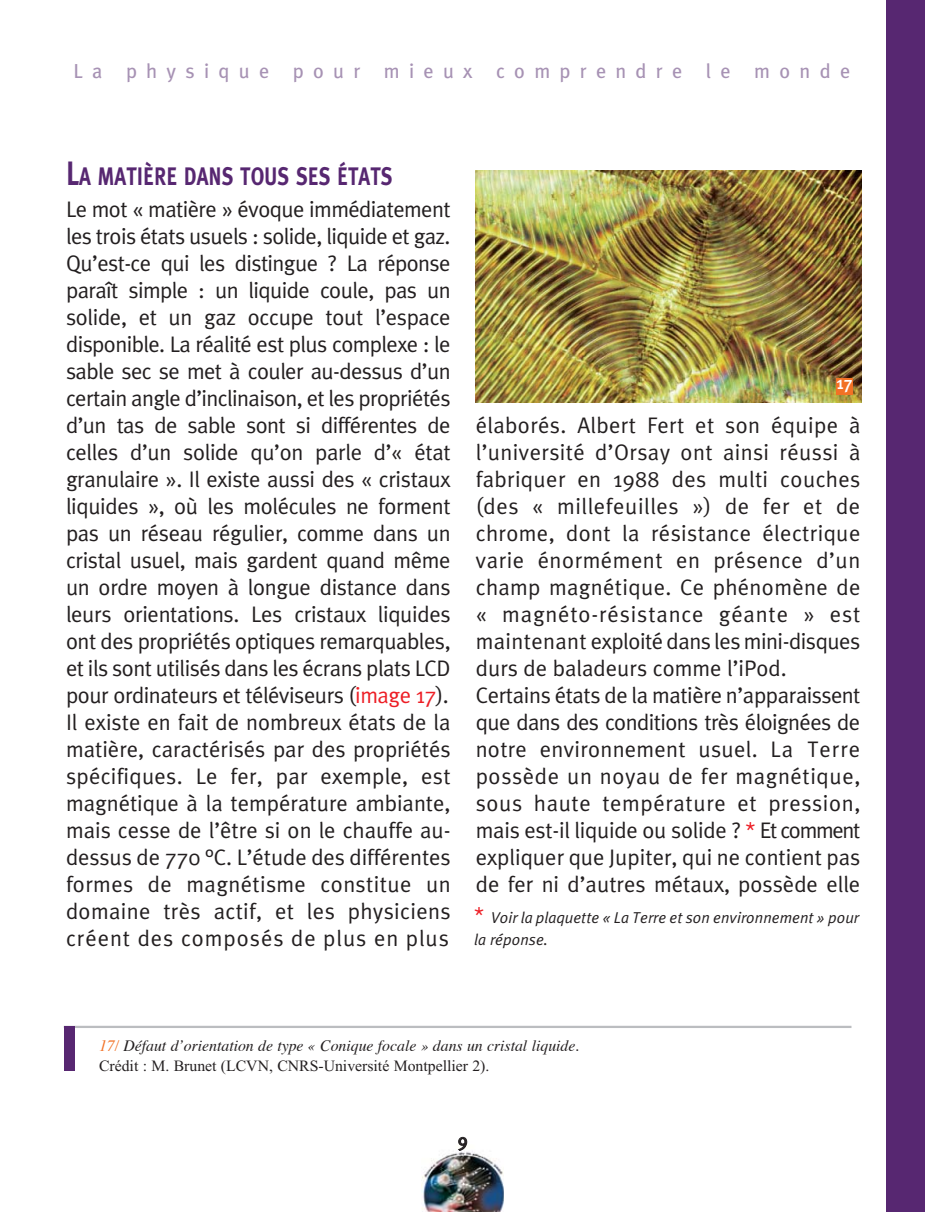
<style>
.page{position:relative;width:925px;height:1212px;background:#fff}
.page>*{position:absolute;margin:0;border:0;box-sizing:border-box;transform-origin:0 0}
.t1{font:700 25.2px "Meta Plus";color:#572771;scale:.8 1}
.t2{font:22.5px/27px "Meta Plus Normal";letter-spacing:.015em;color:#231f20;text-align:justify}
.t3{font:20.25px "Meta Plus";letter-spacing:.455em;color:#a792b4}
.t4{font:18px "Meta Plus";color:#231f20}
.t5{font:500 17.78px "Meta Plus";color:#fff}
.t6{font:italic 15.75px "Times";color:#231f20}
.t7{font:italic 15.75px/21.6px "Meta Plus Normal";color:#231f20}
.t8{font:15.75px "Times New Roman";color:#231f20}
.s1{font-size:33.75px}
.s2{color:#ed1e25}
.s3{font-style:normal;font-size:22.5px;color:#ed1e25}
.s4{color:#f27125}
</style>
<div class="page">
<img style="left:422px;top:1151px;width:82px;height:61px">
<div style="left:887px;top:1px;width:38px;height:1211px;background:#572771"></div>
<hr style="left:64px;top:1026px;width:787px;height:2px;background:#bbbdc0">
<div style="left:64px;top:1026px;width:10px;height:44px;background:#572771"></div>
<img style="left:476px;top:171px;width:385px;height:231px">
<div style="left:836px;top:378px;width:16px;height:17px;background:#f27125"></div>
<p class="t3" style="left:74px;top:63px;width:778px">La physique pour mieux comprendre le monde</p>
<p class="t1" style="left:66px;top:166px;width:410px"><span class="s1">L</span>A MATIÈRE DANS TOUS SES ÉTATS</p>
<p class="t2" style="left:66px;top:197px;width:386px">Le mot « matière » évoque immédiatement les trois états usuels : solide, liquide et gaz.<br>Qu’est-ce qui les distingue ? La réponse paraît simple : un liquide coule, pas un solide, et un gaz occupe tout l’espace disponible. La réalité est plus complexe : le sable sec se met à couler au-dessus d’un certain angle d’inclinaison, et les propriétés d’un tas de sable sont si différentes de celles d’un solide qu’on parle d’« état granulaire ». Il existe aussi des « cristaux liquides », où les molécules ne forment pas un réseau régulier, comme dans un cristal usuel, mais gardent quand même un ordre moyen à longue distance dans leurs orientations. Les cristaux liquides ont des propriétés optiques remarquables, et ils sont utilisés dans les écrans plats LCD pour ordinateurs et téléviseurs (<span class="s2">image 17</span>).<br>Il existe en fait de nombreux états de la matière, caractérisés par des propriétés spécifiques. Le fer, par exemple, est magnétique à la température ambiante, mais cesse de l’être si on le chauffe au&shy;dessus de 770 °C. L’étude des différentes formes de magnétisme constitue un domaine très actif, et les physiciens créent des composés de plus en plus</p>
<p class="t5" style="left:836px;top:376px;width:18px">17</p>
<p class="t2" style="left:476px;top:414px;width:386px;text-align:left">élaborés. Albert Fert et son équipe à l’université d’Orsay ont ainsi réussi à fabriquer en 1988 des multi couches (des « millefeuilles ») de fer et de chrome, dont la résistance électrique varie énormément en présence d’un champ magnétique. Ce phénomène de « magnéto-résistance géante » est maintenant exploité dans les mini-disques durs de baladeurs comme l’iPod.<br>Certains états de la matière n’apparaissent que dans des conditions très éloignées de notre environnement usuel. La Terre possède un noyau de fer magnétique, sous haute température et pression, mais est-il liquide ou solide ? <span class="s2">*</span> Et comment expliquer que Jupiter, qui ne contient pas de fer ni d’autres métaux, possède elle</p>
<p class="t7" style="left:474px;top:908px;width:386px"><span class="s3">*</span> Voir la plaquette « La Terre et son environnement » pour la réponse.</p>
<p class="t6" style="left:99px;top:1039px;width:482px"><span class="s4">17/</span> Défaut d’orientation de type « Conique focale » dans un cristal liquide.</p>
<p class="t8" style="left:99px;top:1060px;width:392px">Crédit : M. Brunet (LCVN, CNRS-Université Montpellier 2).</p>
<p class="t4" style="left:458px;top:1133px;width:11px">9</p>
</div>
